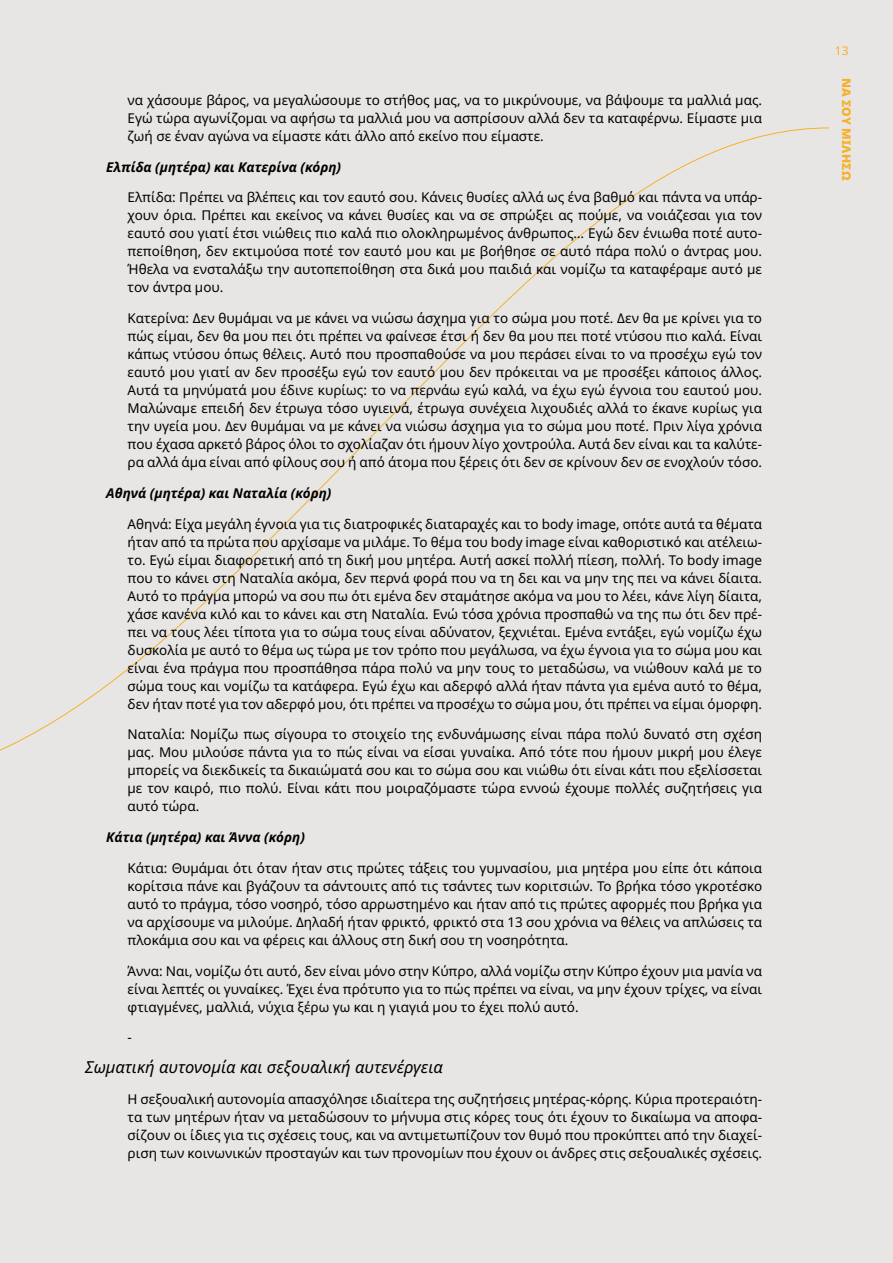
<style>
.page{position:relative;width:893px;height:1263px;background:#e8e6e5}
.page>*{position:absolute;margin:0;border:0;box-sizing:border-box;transform-origin:0 0}
.t1{font:italic 16.5px "Noto Sans";color:#000}
.t2{font:13.5px/18px "Noto Sans";color:#000;text-align:justify}
.t3{font:italic 700 13.5px "Noto Sans";color:#000}
.t4{font:900 12px "Noto Sans";letter-spacing:.01em;color:#f6b128}
.t5{font:12px "Noto Sans";color:#f6b128}
</style>
<div class="page">
<p class="t2" style="left:128px;top:91px;width:636px">να χάσουμε βάρος, να μεγαλώσουμε το στήθος μας, να το μικρύνουμε, να βάψουμε τα μαλλιά μας.<br>Εγώ τώρα αγωνίζομαι να αφήσω τα μαλλιά μου να ασπρίσουν αλλά δεν τα καταφέρνω. Είμαστε μια ζωή σε έναν αγώνα να είμαστε κάτι άλλο από εκείνο που είμαστε.</p>
<p class="t3" style="left:106px;top:157px;width:236px">Ελπίδα (μητέρα) και Κατερίνα (κόρη)</p>
<p class="t2" style="left:128px;top:189px;width:636px">Ελπίδα: Πρέπει να βλέπεις και τον εαυτό σου. Κάνεις θυσίες αλλά ως ένα βαθμό και πάντα να υπάρ&shy;χουν όρια. Πρέπει και εκείνος να κάνει θυσίες και να σε σπρώξει ας πούμε, να νοιάζεσαι για τον εαυτό σου γιατί έτσι νιώθεις πιο καλά πιο ολοκληρωμένος άνθρωπος… Εγώ δεν ένιωθα ποτέ αυτο&shy;πεποίθηση, δεν εκτιμούσα ποτέ τον εαυτό μου και με βοήθησε σε αυτό πάρα πολύ ο άντρας μου.<br>Ήθελα να ενσταλάξω την αυτοπεποίθηση στα δικά μου παιδιά και νομίζω τα καταφέραμε αυτό με τον άντρα μου.</p>
<p class="t2" style="left:128px;top:309px;width:636px">Κατερίνα: Δεν θυμάμαι να με κάνει να νιώσω άσχημα για το σώμα μου ποτέ. Δεν θα με κρίνει για το πώς είμαι, δεν θα μου πει ότι πρέπει να φαίνεσε έτσι ή δεν θα μου πει ποτέ ντύσου πιο καλά. Είναι κάπως ντύσου όπως θέλεις. Αυτό που προσπαθούσε να μου περάσει είναι το να προσέχω εγώ τον εαυτό μου γιατί αν δεν προσέξω εγώ τον εαυτό μου δεν πρόκειται να με προσέξει κάποιος άλλος.<br>Αυτά τα μηνύματά μου έδινε κυρίως: το να περνάω εγώ καλά, να έχω εγώ έγνοια του εαυτού μου.<br>Μαλώναμε επειδή δεν έτρωγα τόσο υγιεινά, έτρωγα συνέχεια λιχουδιές αλλά το έκανε κυρίως για την υγεία μου. Δεν θυμάμαι να με κάνει να νιώσω άσχημα για το σώμα μου ποτέ. Πριν λίγα χρόνια που έχασα αρκετό βάρος όλοι το σχολίαζαν ότι ήμουν λίγο χοντρούλα. Αυτά δεν είναι και τα καλύτε&shy;ρα αλλά άμα είναι από φίλους σου ή από άτομα που ξέρεις ότι δεν σε κρίνουν δεν σε ενοχλούν τόσο.</p>
<p class="t3" style="left:106px;top:483px;width:227px">Αθηνά (μητέρα) και Ναταλία (κόρη)</p>
<p class="t2" style="left:128px;top:515px;width:636px">Αθηνά: Είχα μεγάλη έγνοια για τις διατροφικές διαταραχές και το body image, οπότε αυτά τα θέματα ήταν από τα πρώτα που αρχίσαμε να μιλάμε. Το θέμα του body image είναι καθοριστικό και ατέλειω&shy;το. Εγώ είμαι διαφορετική από τη δική μου μητέρα. Αυτή ασκεί πολλή πίεση, πολλή. Το body image που το κάνει στη Ναταλία ακόμα, δεν περνά φορά που να τη δει και να μην της πει να κάνει δίαιτα.<br>Αυτό το πράγμα μπορώ να σου πω ότι εμένα δεν σταμάτησε ακόμα να μου το λέει, κάνε λίγη δίαιτα, χάσε κανένα κιλό και το κάνει και στη Ναταλία. Ενώ τόσα χρόνια προσπαθώ να της πω ότι δεν πρέ&shy;πει να τους λέει τίποτα για το σώμα τους είναι αδύνατον, ξεχνιέται. Εμένα εντάξει, εγώ νομίζω έχω δυσκολία με αυτό το θέμα ως τώρα με τον τρόπο που μεγάλωσα, να έχω έγνοια για το σώμα μου και είναι ένα πράγμα που προσπάθησα πάρα πολύ να μην τους το μεταδώσω, να νιώθουν καλά με το σώμα τους και νομίζω τα κατάφερα. Εγώ έχω και αδερφό αλλά ήταν πάντα για εμένα αυτό το θέμα, δεν ήταν ποτέ για τον αδερφό μου, ότι πρέπει να προσέχω το σώμα μου, ότι πρέπει να είμαι όμορφη.</p>
<p class="t2" style="left:128px;top:726px;width:636px">Ναταλία: Νομίζω πως σίγουρα το στοιχείο της ενδυνάμωσης είναι πάρα πολύ δυνατό στη σχέση μας. Μου μιλούσε πάντα για το πώς είναι να είσαι γυναίκα. Από τότε που ήμουν μικρή μου έλεγε μπορείς να διεκδικείς τα δικαιώματά σου και το σώμα σου και νιώθω ότι είναι κάτι που εξελίσσεται με τον καιρό, πιο πολύ. Είναι κάτι που μοιραζόμαστε τώρα εννοώ έχουμε πολλές συζητήσεις για αυτό τώρα.</p>
<p class="t3" style="left:106px;top:828px;width:200px">Κάτια (μητέρα) και Άννα (κόρη)</p>
<p class="t2" style="left:128px;top:859px;width:636px">Κάτια: Θυμάμαι ότι όταν ήταν στις πρώτες τάξεις του γυμνασίου, μια μητέρα μου είπε ότι κάποια κορίτσια πάνε και βγάζουν τα σάντουιτς από τις τσάντες των κοριτσιών. Το βρήκα τόσο γκροτέσκο αυτό το πράγμα, τόσο νοσηρό, τόσο αρρωστημένο και ήταν από τις πρώτες αφορμές που βρήκα για να αρχίσουμε να μιλούμε. Δηλαδή ήταν φρικτό, φρικτό στα 13 σου χρόνια να θέλεις να απλώσεις τα πλοκάμια σου και να φέρεις και άλλους στη δική σου τη νοσηρότητα.</p>
<p class="t2" style="left:128px;top:962px;width:636px">Άννα: Ναι, νομίζω ότι αυτό, δεν είναι μόνο στην Κύπρο, αλλά νομίζω στην Κύπρο έχουν μια μανία να είναι λεπτές οι γυναίκες. Έχει ένα πρότυπο για το πώς πρέπει να είναι, να μην έχουν τρίχες, να είναι φτιαγμένες, μαλλιά, νύχια ξέρω γω και η γιαγιά μου το έχει πολύ αυτό.</p>
<p class="t2" style="left:128px;top:1029px;width:6px">-</p>
<p class="t1" style="left:85px;top:1055px;width:359px">Σωματική αυτονομία και σεξουαλική αυτενέργεια</p>
<p class="t2" style="left:128px;top:1090px;width:636px">Η σεξουαλική αυτονομία απασχόλησε ιδιαίτερα της συζητήσεις μητέρας-κόρης. Κύρια προτεραιότη&shy;τα των μητέρων ήταν να μεταδώσουν το μήνυμα στις κόρες τους ότι έχουν το δικαίωμα να αποφα&shy;σίζουν οι ίδιες για τις σχέσεις τους, και να αντιμετωπίζουν τον θυμό που προκύπτει από την διαχεί&shy;ριση των κοινωνικών προσταγών και των προνομίων που έχουν οι άνδρες στις σεξουαλικές σχέσεις.</p>
<p class="t5" style="left:835px;top:43px;width:15px">13</p>
<p class="t4" style="left:856px;top:78px;width:104px;rotate:90deg">ΝΑ ΣΟΥ ΜΙΛΗΣΩ</p>
</div>
